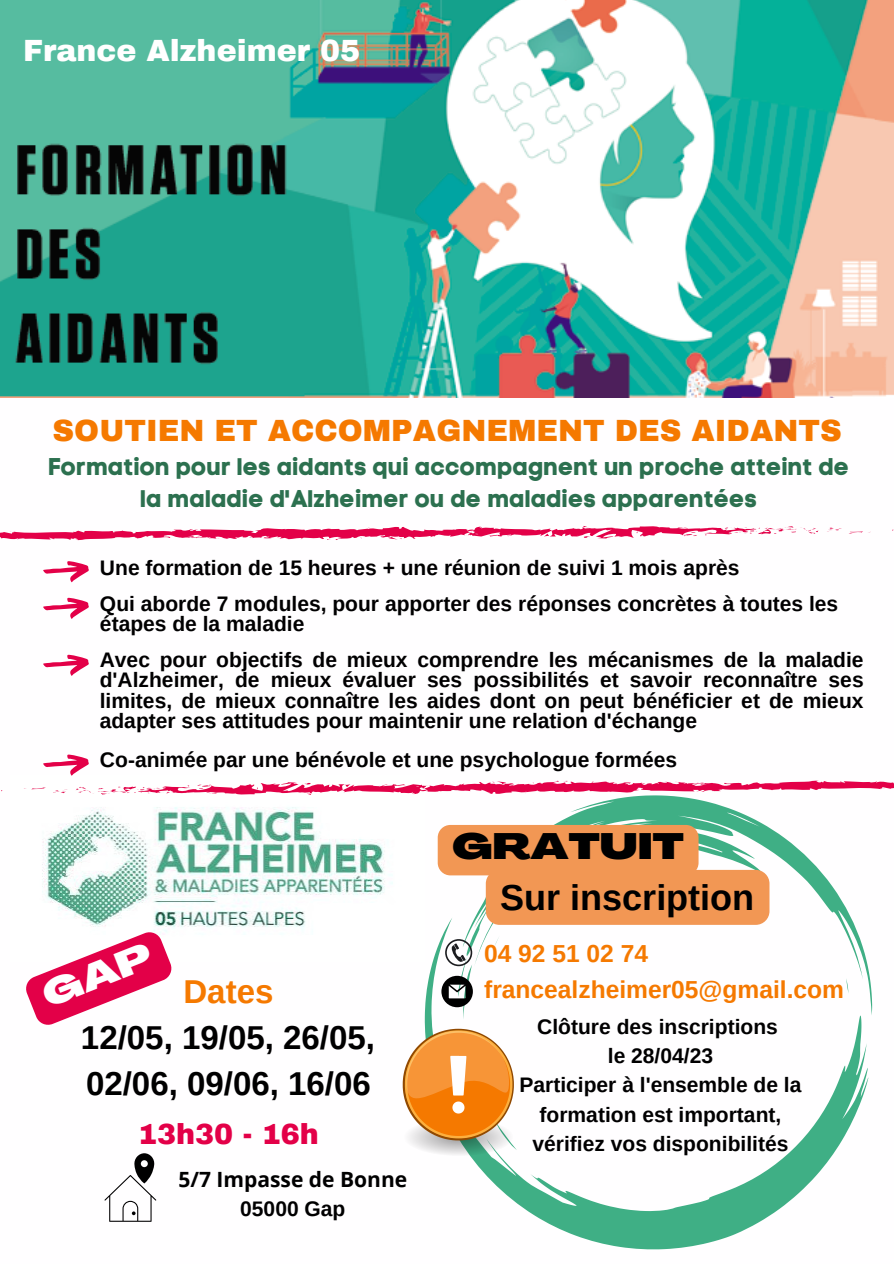
<style>
.page{position:relative;width:894px;height:1264px;background:#fff}
.page>*{position:absolute;margin:0;border:0;box-sizing:border-box;transform-origin:0 0}
.t1{font:700 36px "Arimo";color:#000}
.t2{font:900 36px "Agrandir Grand";color:#000}
.t3{font:700 33px/46.2px "Arimo";color:#000}
.t4{font:700 33px "Arimo";color:#f57900}
.t5{font:900 30px "Archivo";color:#f57900}
.t6{font:900 30px "Archivo";color:#fff}
.t7{font:900 28.5px "Archivo";color:#e30048}
.t8{font:700 24.6px/35.7px "Arimo";color:#f57900}
.t9{font:24px/32.7px "Code Pro Bold LC";color:#2c704f;text-align:center}
.t10{font:700 21px/29.2px "Arimo";color:#000}
.t11{font:700 21px "Open Sans";color:#000}
</style>
<div class="page">
<img style="left:0;top:0;width:893px;height:397px">
<img style="left:42px;top:807px;width:351px;height:122px">
<svg style="left:424px;top:939px;width:444px;height:310px"></svg>
<svg style="left:553px;top:795px;width:318px;height:220px"></svg>
<svg style="left:845px;top:978px;width:3px;height:15px"></svg>
<svg style="left:402px;top:1027px;width:114px;height:129px"></svg>
<svg style="left:441px;top:828px;width:321px;height:191px"></svg>
<svg style="left:43px;top:561px;width:46px;height:21px"></svg>
<svg style="left:43px;top:597px;width:46px;height:22px"></svg>
<svg style="left:43px;top:654px;width:46px;height:22px"></svg>
<svg style="left:24px;top:754px;width:869px;height:41px"></svg>
<svg style="left:849px;top:531px;width:21px;height:3px"></svg>
<svg style="left:828px;top:527px;width:14px;height:4px"></svg>
<svg style="left:0;top:526px;width:819px;height:15px"></svg>
<svg style="left:104px;top:1153px;width:52px;height:68px"></svg>
<div style="left:485px;top:869px;width:284px;height:55px;background:#f29754;border-radius:14px"></div>
<div style="left:437px;top:825px;width:261px;height:50px;background:#f29754;border-radius:13px"></div>
<svg style="left:26px;top:928px;width:149px;height:97px"></svg>
<h3 class="t6" style="left:23px;top:35px;width:338px">France Alzheimer 05</h3>
<h3 class="t5" style="left:53px;top:414px;width:790px">SOUTIEN ET ACCOMPAGNEMENT DES AIDANTS</h3>
<p class="t9" style="left:48px;top:450px;width:802px">Formation pour les aidants qui accompagnent un proche atteint de la maladie d'Alzheimer ou de maladies apparentées</p>
<p class="t10" style="left:100px;top:549px;width:739px;line-height:36px">Une formation de 15 heures + une réunion de suivi 1 mois après<br>Qui aborde 7 modules, pour apporter des réponses concrètes à toutes les</p>
<p class="t10" style="left:100px;top:606px;width:765px;line-height:35.7px">étapes de la maladie<br>Avec pour objectifs de mieux comprendre les mécanismes de la maladie</p>
<p class="t10" style="left:100px;top:670px;width:765px;line-height:20.2px;text-align:justify">d'Alzheimer, de mieux évaluer ses possibilités et savoir reconnaître ses limites, de mieux connaître les aides dont on peut bénéficier et de mieux adapter ses attitudes pour maintenir une relation d'échange</p>
<p class="t10" style="left:100px;top:745px;width:578px">Co-animée par une bénévole et une psychologue formées</p>
<h1 class="t2" style="left:452px;top:832px;width:233px">GRATUIT</h1>
<h2 class="t4" style="left:183px;top:973px;width:91px">Dates</h2>
<h2 class="t3" style="left:81px;top:1014px;width:295px">12/05, 19/05, 26/05,<br>02/06, 09/06, 16/06</h2>
<h3 class="t7" style="left:138px;top:1119px;width:182px">13h30 - 16h</h3>
<p class="t11" style="left:178px;top:1164px;width:230px">5/7 Impasse de Bonne</p>
<p class="t10" style="left:240px;top:1194px;width:107px">05000 Gap</p>
<h1 class="t1" style="left:500px;top:877px;width:255px">Sur inscription</h1>
<p class="t8" style="left:484px;top:935px;width:361px">04 92 51 02 74 francealzheimer05@gmail.com</p>
<p class="t10" style="left:519px;top:1011px;width:283px;text-align:center">Clôture des inscriptions<br>le 28/04/23<br>Participer à l'ensemble de la formation est important, vérifiez vos disponibilités</p>
</div>
